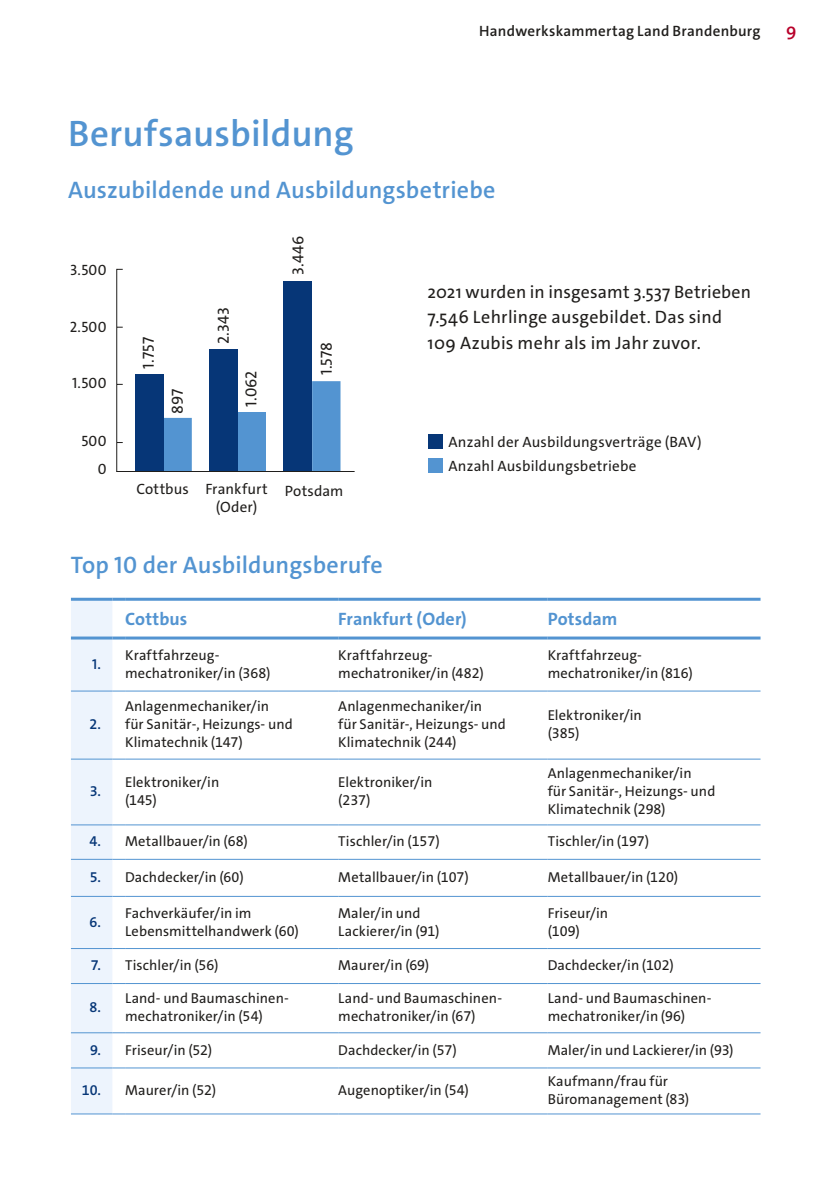
<style>
.page{position:relative;width:840px;height:1191px;background:#fff}
.page>*{position:absolute;margin:0;border:0;box-sizing:border-box;transform-origin:0 0}
.A5_Überschrift_20pt{font:600 37px "The Sans C4 s";letter-spacing:.005em;color:#5394d1}
.A5_Überschrift_12pt{font:600 24px "The Sans C4 s";letter-spacing:.01em;color:#5394d1}
.A5_Fließtext_Blocksa{font:18px/25.6px "The Sans C4 s";letter-spacing:.015em;color:#201e1c}
.Tab_Kopf{font:700 18px "The Sans C4 s";letter-spacing:.005em;color:#5394d1}
.Tab_Kopf_2__Zeile{font:700 18px "The Sans C4 s";letter-spacing:.005em;color:#5394d1}
.t1{font:600 18px "The Sans C4 s";color:#b8002a}
.t2{font:16px "The Sans C4 s";letter-spacing:.005em;color:#201e1c}
.A5_Fließtext_Blocksa-2{font:15px "The Sans C4 s";letter-spacing:.01em;color:#201e1c}
.t3{font:600 15px "The Sans C4 s";letter-spacing:.02em;color:#201e1c}
.Tab_Körper{font:14.4px/18px "The Sans C4 s";letter-spacing:.005em;color:#201e1c}
.Tab_Körper_Linke_Spa{font:600 14.4px "The Sans C4 s";color:#063677}
</style>
<div class="page">
<hr style="left:125px;top:598px;width:213px;height:3px;background:#5394d1">
<hr style="left:338px;top:598px;width:209px;height:3px;background:#5394d1">
<hr style="left:547px;top:598px;width:213px;height:3px;background:#5394d1">
<hr style="left:125px;top:636px;width:213px;height:3px;background:#5394d1">
<hr style="left:338px;top:636px;width:209px;height:3px;background:#5394d1">
<hr style="left:547px;top:636px;width:213px;height:3px;background:#5394d1">
<hr style="left:125px;top:690px;width:213px;height:1px;background:#5394d1">
<hr style="left:338px;top:690px;width:209px;height:1px;background:#5394d1">
<hr style="left:547px;top:690px;width:213px;height:1px;background:#5394d1">
<hr style="left:125px;top:758px;width:213px;height:1px;background:#5394d1">
<hr style="left:338px;top:758px;width:209px;height:1px;background:#5394d1">
<hr style="left:547px;top:758px;width:213px;height:1px;background:#5394d1">
<hr style="left:125px;top:824px;width:213px;height:1px;background:#5394d1">
<hr style="left:338px;top:824px;width:209px;height:1px;background:#5394d1">
<hr style="left:547px;top:824px;width:213px;height:1px;background:#5394d1">
<hr style="left:125px;top:859px;width:213px;height:1px;background:#5394d1">
<hr style="left:338px;top:859px;width:209px;height:1px;background:#5394d1">
<hr style="left:547px;top:859px;width:213px;height:1px;background:#5394d1">
<hr style="left:125px;top:896px;width:213px;height:1px;background:#5394d1">
<hr style="left:338px;top:896px;width:209px;height:1px;background:#5394d1">
<hr style="left:547px;top:896px;width:213px;height:1px;background:#5394d1">
<hr style="left:125px;top:948px;width:213px;height:1px;background:#5394d1">
<hr style="left:338px;top:948px;width:209px;height:1px;background:#5394d1">
<hr style="left:547px;top:948px;width:213px;height:1px;background:#5394d1">
<hr style="left:125px;top:983px;width:213px;height:1px;background:#5394d1">
<hr style="left:338px;top:983px;width:209px;height:1px;background:#5394d1">
<hr style="left:547px;top:983px;width:213px;height:1px;background:#5394d1">
<hr style="left:125px;top:1032px;width:213px;height:1px;background:#5394d1">
<hr style="left:338px;top:1032px;width:209px;height:1px;background:#5394d1">
<hr style="left:547px;top:1032px;width:213px;height:1px;background:#5394d1">
<hr style="left:125px;top:1067px;width:213px;height:1px;background:#5394d1">
<hr style="left:338px;top:1067px;width:209px;height:1px;background:#5394d1">
<hr style="left:547px;top:1067px;width:213px;height:1px;background:#5394d1">
<svg style="left:71px;top:598px;width:54px;height:516px"></svg>
<hr style="left:125px;top:1113px;width:213px;height:1px;background:#5394d1">
<hr style="left:338px;top:1113px;width:209px;height:1px;background:#5394d1">
<hr style="left:547px;top:1113px;width:213px;height:1px;background:#5394d1">
<div style="left:427px;top:434px;width:15px;height:15px;background:#063677"></div>
<div style="left:427px;top:458px;width:15px;height:15px;background:#5394d1"></div>
<hr style="left:116px;top:269px;width:1px;height:202px;background:#201e1c">
<div style="left:163px;top:418px;width:29px;height:53px;background:#5394d1"></div>
<div style="left:135px;top:374px;width:28px;height:97px;background:#063677"></div>
<div style="left:312px;top:381px;width:28px;height:90px;background:#5394d1"></div>
<div style="left:283px;top:281px;width:29px;height:190px;background:#063677"></div>
<div style="left:237px;top:412px;width:29px;height:59px;background:#5394d1"></div>
<div style="left:209px;top:350px;width:28px;height:121px;background:#063677"></div>
<hr style="left:116px;top:471px;width:238px;height:1px;background:#201e1c">
<p class="t3" style="left:479px;top:21px;width:282px">Handwerkskammertag Land Brandenburg</p>
<p class="t1" style="left:785px;top:19px;width:12px">9</p>
<p class="A5_Überschrift_20pt" style="left:68px;top:110px;width:287px">Berufsausbildung</p>
<p class="A5_Überschrift_12pt" style="left:68px;top:174px;width:428px">Auszubildende und Ausbildungsbetriebe</p>
<p class="A5_Fließtext_Blocksa-2" style="left:70px;top:260px;width:38px">3.500</p>
<p class="A5_Fließtext_Blocksa-2" style="left:70px;top:317px;width:38px">2.500</p>
<p class="A5_Fließtext_Blocksa-2" style="left:72px;top:373px;width:36px">1.500</p>
<p class="A5_Fließtext_Blocksa-2" style="left:81px;top:431px;width:27px">500</p>
<p class="A5_Fließtext_Blocksa-2" style="left:98px;top:459px;width:10px">0</p>
<p class="t2" style="left:138px;top:368px;width:33px;rotate:-90deg">1.757</p>
<p class="t2" style="left:167px;top:414px;width:27px;rotate:-90deg">897</p>
<p class="t2" style="left:213px;top:344px;width:38px;rotate:-90deg">2.343</p>
<p class="t2" style="left:241px;top:406px;width:38px;rotate:-90deg">1.062</p>
<p class="t2" style="left:287px;top:275px;width:41px;rotate:-90deg">3.446</p>
<p class="t2" style="left:316px;top:375px;width:35px;rotate:-90deg">1.578</p>
<p class="A5_Fließtext_Blocksa-2" style="left:136px;top:479px;width:54px">Cottbus</p>
<p class="A5_Fließtext_Blocksa-2" style="left:205px;top:479px;width:64px">Frankfurt</p>
<p class="A5_Fließtext_Blocksa-2" style="left:216px;top:497px;width:43px">(Oder)</p>
<p class="A5_Fließtext_Blocksa-2" style="left:285px;top:481px;width:60px">Potsdam</p>
<p class="A5_Überschrift_12pt" style="left:71px;top:549px;width:313px">Top 10 der Ausbildungsberufe</p>
<p class="A5_Fließtext_Blocksa" style="left:427px;top:279px;width:325px">2021 wurden in insgesamt 3.537 Betrieben<br>7.546 Lehrlinge ausgebildet. Das sind<br>109 Azubis mehr als im Jahr zuvor.</p>
<p class="A5_Fließtext_Blocksa-2" style="left:448px;top:432px;width:254px">Anzahl der Ausbildungsverträge (BAV)</p>
<p class="A5_Fließtext_Blocksa-2" style="left:448px;top:457px;width:189px">Anzahl Ausbildungsbetriebe</p>
<p class="Tab_Kopf_2__Zeile" style="left:125px;top:607px;width:64px">Cottbus</p>
<p class="Tab_Kopf" style="left:338px;top:607px;width:130px">Frankfurt (Oder)</p>
<p class="Tab_Kopf" style="left:547px;top:607px;width:71px">Potsdam</p>
<p class="Tab_Körper_Linke_Spa" style="left:92px;top:655px;width:10px">1.</p>
<p class="Tab_Körper" style="left:125px;top:646px;width:147px">Kraftfahrzeug&shy;mechatroniker/in (368)</p>
<p class="Tab_Körper" style="left:338px;top:646px;width:96px">Kraftfahrzeug-</p>
<p class="Tab_Körper" style="left:338px;top:664px;width:147px">mechatroniker/in (482)</p>
<p class="Tab_Körper" style="left:547px;top:646px;width:146px">Kraftfahrzeug&shy;mechatroniker/in (816)</p>
<p class="Tab_Körper_Linke_Spa" style="left:89px;top:715px;width:13px">2.</p>
<p class="Tab_Körper_Linke_Spa" style="left:90px;top:782px;width:13px">3.</p>
<p class="Tab_Körper" style="left:125px;top:697px;width:169px">Anlagenmechaniker/in<br>für Sanitär-, Heizungs- und<br>Klimatechnik (147)</p>
<p class="Tab_Körper" style="left:338px;top:697px;width:169px">Anlagenmechaniker/in<br>für Sanitär-, Heizungs- und<br>Klimatechnik (244)</p>
<p class="Tab_Körper" style="left:547px;top:706px;width:96px">Elektroniker/in</p>
<p class="Tab_Körper" style="left:547px;top:724px;width:33px">(385)</p>
<p class="Tab_Körper" style="left:125px;top:773px;width:96px">Elektroniker/in</p>
<p class="Tab_Körper" style="left:125px;top:791px;width:33px">(145)</p>
<p class="Tab_Körper" style="left:338px;top:773px;width:96px">Elektroniker/in</p>
<p class="Tab_Körper" style="left:338px;top:791px;width:34px">(237)</p>
<p class="Tab_Körper" style="left:547px;top:764px;width:169px">Anlagenmechaniker/in<br>für Sanitär-, Heizungs- und<br>Klimatechnik (298)</p>
<p class="Tab_Körper_Linke_Spa" style="left:90px;top:832px;width:13px">4.</p>
<p class="Tab_Körper" style="left:125px;top:832px;width:124px">Metallbauer/in (68)</p>
<p class="Tab_Körper" style="left:338px;top:832px;width:103px">Tischler/in (157)</p>
<p class="Tab_Körper" style="left:547px;top:832px;width:103px">Tischler/in (197)</p>
<p class="Tab_Körper_Linke_Spa" style="left:90px;top:868px;width:13px">5.</p>
<p class="Tab_Körper" style="left:125px;top:868px;width:120px">Dachdecker/in (60)</p>
<p class="Tab_Körper" style="left:338px;top:868px;width:132px">Metallbauer/in (107)</p>
<p class="Tab_Körper" style="left:547px;top:868px;width:132px">Metallbauer/in (120)</p>
<p class="Tab_Körper_Linke_Spa" style="left:90px;top:912px;width:13px">6.</p>
<p class="Tab_Körper" style="left:125px;top:904px;width:128px">Fachverkäufer/in im</p>
<p class="Tab_Körper" style="left:125px;top:922px;width:175px">Lebensmittelhandwerk (60)</p>
<p class="Tab_Körper" style="left:338px;top:904px;width:84px">Maler/in und</p>
<p class="Tab_Körper" style="left:338px;top:922px;width:103px">Lackierer/in (91)</p>
<p class="Tab_Körper" style="left:547px;top:904px;width:62px">Friseur/in</p>
<p class="Tab_Körper" style="left:547px;top:922px;width:34px">(109)</p>
<p class="Tab_Körper_Linke_Spa" style="left:91px;top:956px;width:12px">7.</p>
<p class="Tab_Körper" style="left:125px;top:956px;width:95px">Tischler/in (56)</p>
<p class="Tab_Körper" style="left:338px;top:956px;width:92px">Maurer/in (69)</p>
<p class="Tab_Körper" style="left:547px;top:956px;width:127px">Dachdecker/in (102)</p>
<p class="Tab_Körper_Linke_Spa" style="left:89px;top:998px;width:13px">8.</p>
<p class="Tab_Körper" style="left:125px;top:989px;width:165px">Land- und Baumaschinen-</p>
<p class="Tab_Körper" style="left:125px;top:1007px;width:139px">mechatroniker/in (54)</p>
<p class="Tab_Körper" style="left:338px;top:989px;width:165px">Land- und Baumaschinen&shy;mechatroniker/in (67)</p>
<p class="Tab_Körper" style="left:547px;top:989px;width:165px">Land- und Baumaschinen-</p>
<p class="Tab_Körper" style="left:547px;top:1007px;width:139px">mechatroniker/in (96)</p>
<p class="Tab_Körper_Linke_Spa" style="left:90px;top:1040px;width:13px">9.</p>
<p class="Tab_Körper" style="left:125px;top:1040px;width:88px">Friseur/in (52)</p>
<p class="Tab_Körper" style="left:338px;top:1040px;width:120px">Dachdecker/in (57)</p>
<p class="Tab_Körper" style="left:547px;top:1040px;width:187px">Maler/in und Lackierer/in (93)</p>
<p class="Tab_Körper_Linke_Spa" style="left:82px;top:1081px;width:21px">10.</p>
<p class="Tab_Körper" style="left:125px;top:1081px;width:92px">Maurer/in (52)</p>
<p class="Tab_Körper" style="left:338px;top:1081px;width:132px">Augenoptiker/in (54)</p>
<p class="Tab_Körper" style="left:547px;top:1072px;width:122px">Kaufmann/frau für</p>
<p class="Tab_Körper" style="left:547px;top:1090px;width:143px">Büromanagement (83)</p>
</div>
